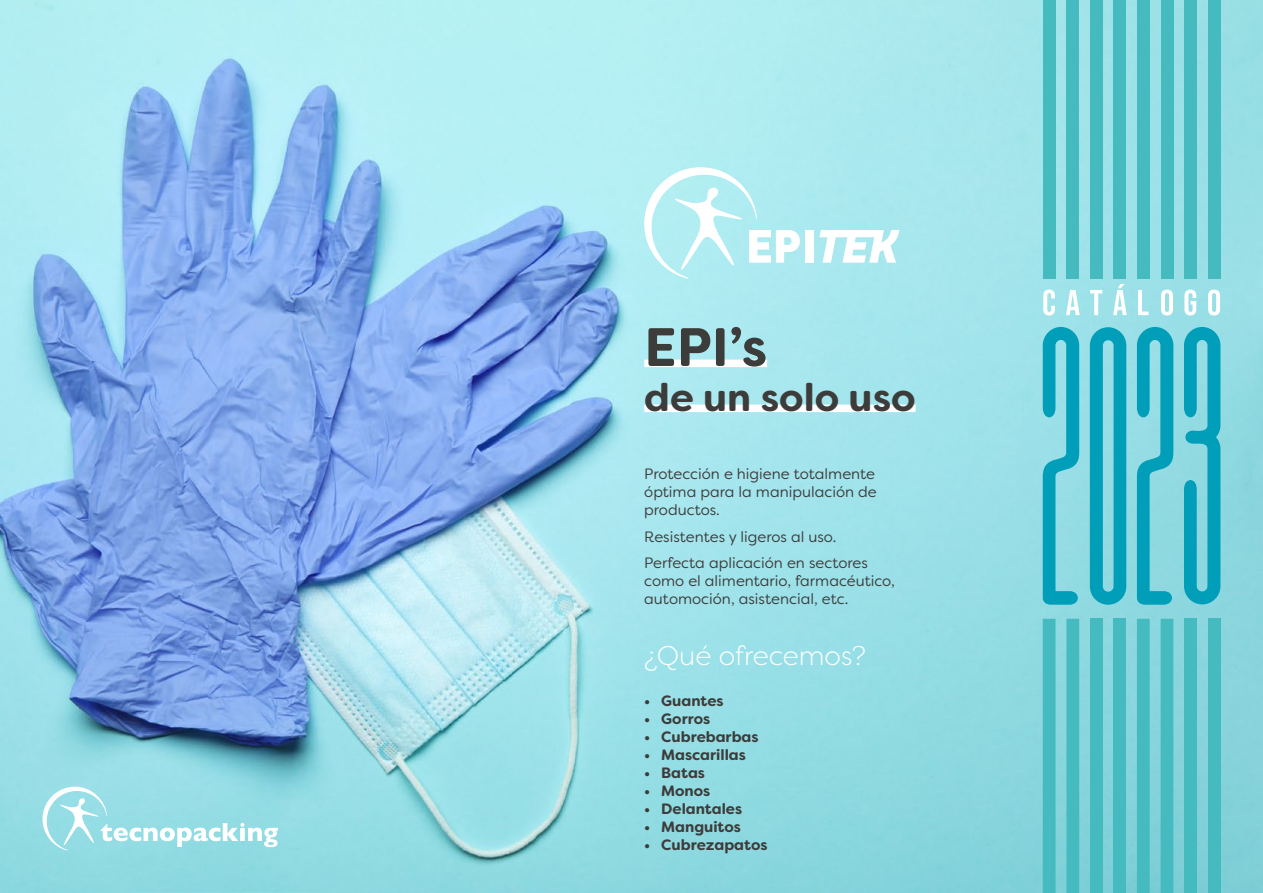
<style>
.page{position:relative;width:1263px;height:893px;background:#fff}
.page>*{position:absolute;margin:0;border:0;box-sizing:border-box;transform-origin:0 0}
.t1{font:700 54px "Filson Soft";color:#3c3c3b}
.t2{font:700 39px "Filson Soft";color:#3c3c3b}
.t3{font:300 27px "Filson Soft";color:#fff}
.t4{font:15px/18px "Filson Soft";color:#3c3c3b}
.t5{font:700 15px "Filson Soft";color:#3c3c3b}
</style>
<div class="page">
<img style="left:0;top:0;width:1263px;height:893px">
<div style="left:1043px;top:0;width:12px;height:279px;background:#45babf"></div>
<div style="left:1066px;top:0;width:13px;height:279px;background:#45babf"></div>
<div style="left:1090px;top:0;width:12px;height:279px;background:#45babf"></div>
<div style="left:1113px;top:0;width:13px;height:279px;background:#45babf"></div>
<div style="left:1137px;top:0;width:13px;height:279px;background:#45babf"></div>
<div style="left:1160px;top:0;width:13px;height:279px;background:#45babf"></div>
<div style="left:1184px;top:0;width:13px;height:279px;background:#45babf"></div>
<div style="left:1208px;top:0;width:12px;height:279px;background:#45babf"></div>
<div style="left:1043px;top:619px;width:12px;height:274px;background:#45babf"></div>
<svg style="left:1066px;top:619px;width:13px;height:274px;background:#47bac0"></svg>
<div style="left:1090px;top:619px;width:12px;height:274px;background:#45babf"></div>
<div style="left:1113px;top:619px;width:13px;height:274px;background:#45babf"></div>
<svg style="left:1137px;top:619px;width:13px;height:274px;background:#46babf"></svg>
<svg style="left:1160px;top:619px;width:13px;height:274px;background:#48bbc0"></svg>
<div style="left:1184px;top:619px;width:13px;height:274px;background:#45babf"></div>
<div style="left:1208px;top:619px;width:12px;height:274px;background:#45babf"></div>
<svg style="left:1043px;top:327px;width:36px;height:278px;background:#4abdce"></svg>
<svg style="left:1090px;top:327px;width:36px;height:278px;background:#2aafc4"></svg>
<svg style="left:1137px;top:327px;width:36px;height:278px;background:#47bbcc"></svg>
<svg style="left:1184px;top:327px;width:36px;height:277px;background:#33b3c6"></svg>
<svg style="left:1043px;top:290px;width:12px;height:25px"></svg>
<svg style="left:1066px;top:290px;width:13px;height:25px"></svg>
<svg style="left:1090px;top:290px;width:12px;height:25px"></svg>
<svg style="left:1113px;top:284px;width:14px;height:31px"></svg>
<svg style="left:1138px;top:290px;width:10px;height:25px"></svg>
<svg style="left:1161px;top:290px;width:12px;height:25px"></svg>
<svg style="left:1184px;top:290px;width:12px;height:25px"></svg>
<svg style="left:1208px;top:290px;width:12px;height:25px"></svg>
<div style="left:805px;top:230px;width:8px;height:33px;background:#fff"></div>
<svg style="left:819px;top:230px;width:80px;height:33px"></svg>
<svg style="left:644px;top:167px;width:156px;height:112px"></svg>
<div style="left:644px;top:360px;width:123px;height:7px;background:#fff"></div>
<div style="left:644px;top:405px;width:271px;height:7px;background:#fff"></div>
<svg style="left:43px;top:787px;width:235px;height:63px;background:#a5e2e8"></svg>
<h1 class="t1" style="left:644px;top:312px;width:124px">EPI’s</h1>
<h2 class="t2" style="left:644px;top:372px;width:273px">de un solo uso</h2>
<p class="t4" style="left:644px;top:465px;width:234px;text-align:justify">Protección e higiene totalmente óptima para la manipulación de productos.</p>
<p class="t4" style="left:644px;top:523px;width:225px;line-height:26.5px">Resistentes y ligeros al uso.<br>Perfecta aplicación en sectores</p>
<p class="t4" style="left:644px;top:572px;width:252px">como el alimentario, farmacéutico, automoción, asistencial, etc.</p>
<h3 class="t3" style="left:644px;top:638px;width:223px">¿Qué ofrecemos?</h3>
<p class="t5" style="left:644px;top:691px;width:81px">• Guantes</p>
<p class="t5" style="left:644px;top:709px;width:67px">• Gorros</p>
<p class="t5" style="left:644px;top:727px;width:116px">• Cubrebarbas</p>
<p class="t5" style="left:644px;top:745px;width:103px">• Mascarillas</p>
<p class="t5" style="left:644px;top:763px;width:62px">• Batas</p>
<p class="t5" style="left:644px;top:781px;width:68px">• Monos</p>
<p class="t5" style="left:644px;top:799px;width:99px">• Delantales</p>
<p class="t5" style="left:644px;top:817px;width:98px">• Manguitos</p>
<p class="t5" style="left:644px;top:835px;width:125px">• Cubrezapatos</p>
</div>
